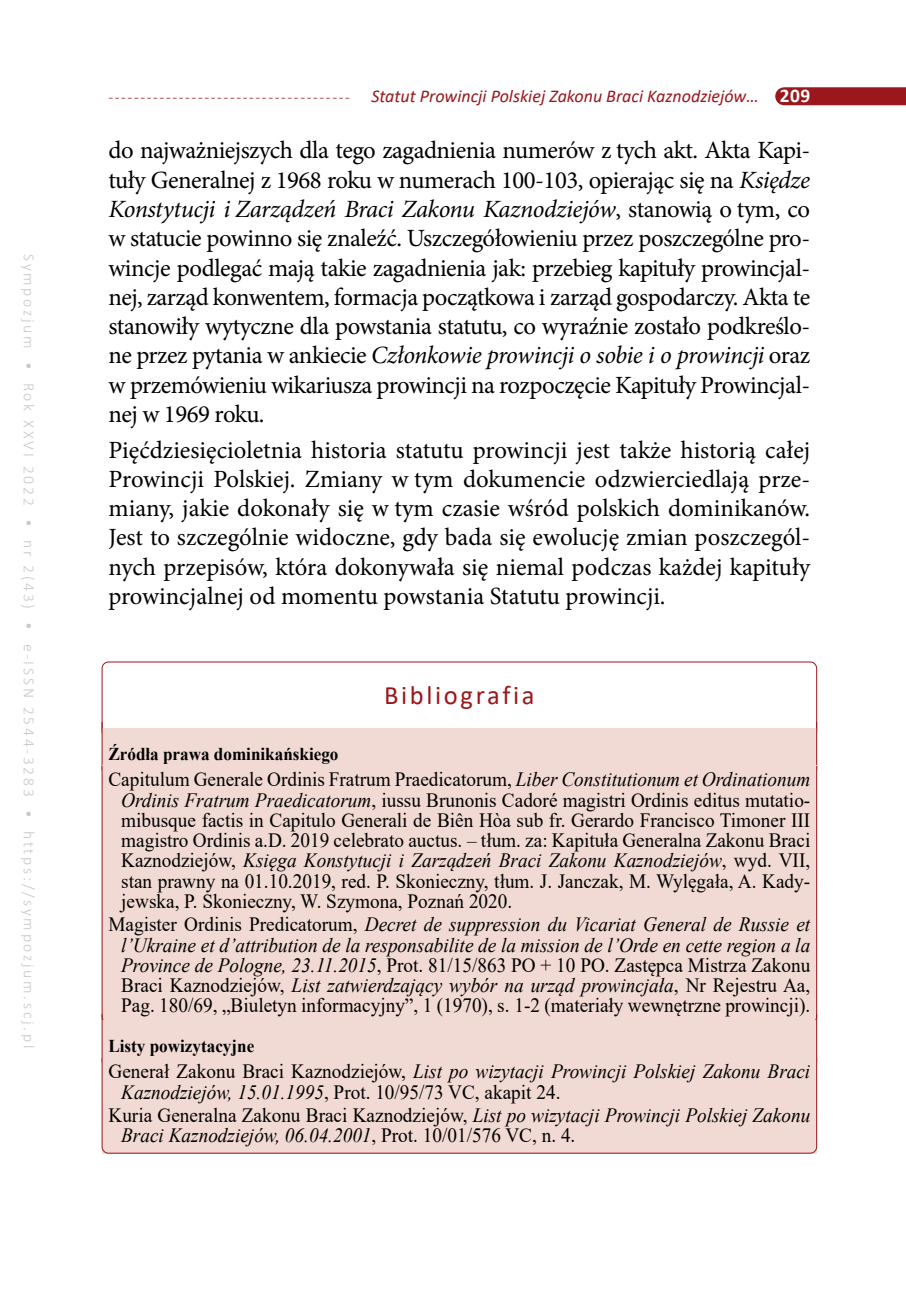
<style>
.page{position:relative;width:906px;height:1302px;background:#fff}
.page>*{position:absolute;margin:0;border:0;box-sizing:border-box;transform-origin:0 0}
.t1{font:26.55px "Calibri";letter-spacing:.1em;color:#9a171c}
.t2{font:24.75px/29.2px "Minion Pro";letter-spacing:-.02em;color:#000;text-align:justify}
.t3{font:italic 20.25px/20.2px "Times New Roman";color:#000;scale:.95 1}
.t4{font:20.25px/20.2px "Times New Roman";color:#000;text-align:justify;scale:.95 1}
.t5{font:italic 18px "Calibri";color:#9a171c}
.t6{font:700 18px "Times New Roman";color:#000;scale:.95 1}
.t7{font:300 15.75px "Calibri";letter-spacing:.17em;color:#c9c9c8}
.s1{font-weight:300;font-style:normal;font-size:15.75px}
.s2{font-weight:700;font-style:normal;font-size:19.35px;color:#fff}
.s3{font-style:italic}
.s4{font-style:normal}
</style>
<div class="page">
<div style="left:784px;top:87px;width:122px;height:18px;background:#9a171c"></div>
<svg style="left:101px;top:661px;width:716px;height:72px"></svg>
<div style="left:102px;top:728px;width:714px;height:41px;background:#f1dad3"></div>
<div style="left:101px;top:765px;width:716px;height:258px;background:#f1dad3"></div>
<div style="left:102px;top:1020px;width:714px;height:41px;background:#f1dad3"></div>
<div style="left:101px;top:1057px;width:716px;height:96px;background:#f1dad3"></div>
<p class="t7" style="left:39px;top:254px;width:795px;rotate:90deg">Sympozjum • Rok XXVI 2022 • nr 2(43) • e-ISSN 2544-3283 • https://sympozjum.scj.pl</p>
<p class="t5" style="left:108px;top:84px;width:703px"><span class="s1">--------------------------------------</span> Statut Prowincji Polskiej Zakonu Braci Kaznodziejów… <span class="s2">209</span></p>
<p class="t2" style="left:108px;top:136px;width:703px">do najważniejszych dla tego zagadnienia numerów z tych akt. Akta Kapi&shy;tuły Generalnej z 1968 roku w numerach 100-103, opierając się na <span class="s3">Księdze Konstytucji i Zarządzeń Braci Zakonu Kaznodziejów</span>, stanowią o tym, co w statucie powinno się znaleźć. Uszczegółowieniu przez poszczególne pro&shy;wincje podlegać mają takie zagadnienia jak: przebieg kapituły prowincjal&shy;nej, zarząd konwentem, formacja początkowa i zarząd gospodarczy. Akta te stanowiły wytyczne dla powstania statutu, co wyraźnie zostało podkreślo&shy;ne przez pytania w ankiecie <span class="s3">Członkowie prowincji o sobie i o prowincji</span> oraz w przemówieniu wikariusza prowincji na rozpoczęcie Kapituły Prowincjal&shy;nej w 1969 roku.</p>
<p class="t2" style="left:108px;top:435px;width:704px">Pięćdziesięcioletnia historia statutu prowincji jest także historią całej Prowincji Polskiej. Zmiany w tym dokumencie odzwierciedlają prze&shy;miany, jakie dokonały się w tym czasie wśród polskich dominikanów.<br>Jest to szczególnie widoczne, gdy bada się ewolucję zmian poszczegól&shy;nych przepisów, która dokonywała się niemal podczas każdej kapituły prowincjalnej od momentu powstania Statutu prowincji.</p>
<p class="t1" style="left:384px;top:676px;width:152px">Bibliografia</p>
<p class="t6" style="left:108px;top:740px;width:244px">Źródła prawa dominikańskiego</p>
<p class="t4" style="left:121px;top:768px;width:727px;text-indent:-13px">Capitulum Generale Ordinis Fratrum Praedicatorum, <span class="s3">Liber Constitutionum et Ordinationum Ordinis Fratrum Praedicatorum</span>, iussu Brunonis Cadoré magistri Ordinis editus mutatio&shy;mibusque factis in Capitulo Generali de Biên Hòa sub fr. Gerardo Francisco Timoner III magistro Ordinis a.D. 2019 celebrato auctus. – tłum. za: Kapituła Generalna Zakonu Braci Kaznodziejów, <span class="s3">Księga Konstytucji i Zarządzeń Braci Zakonu Kaznodziejów</span>, wyd. VII, stan prawny na 01.10.2019, red. P. Skonieczny, tłum. J. Janczak, M. Wylęgała, A. Kady&shy;jewska, P. Skonieczny, W. Szymona, Poznań 2020.</p>
<p class="t3" style="left:121px;top:913px;width:727px;text-align:justify;text-indent:-13px"><span class="s4">Magister Ordinis Predicatorum,</span> Decret de suppression du Vicariat General de Russie et l’Ukraine et d’attribution de la responsabilite de la mission de l’Orde en cette region a la Province de Pologne, 23.11.2015<span class="s4">, Prot. 81/15/863 PO + 10 PO. Zastępca Mistrza Zakonu Braci Kaznodziejów,</span> List zatwierdzający wybór na urząd prowincjała<span class="s4">, Nr Rejestru Aa, Pag. 180/69, „Biuletyn informacyjny”, 1 (1970), s. 1-2 (materiały wewnętrzne prowincji).</span></p>
<p class="t6" style="left:108px;top:1032px;width:155px">Listy powizytacyjne</p>
<p class="t3" style="left:121px;top:1060px;width:727px;text-indent:-13px"><span class="s4">Generał Zakonu Braci Kaznodziejów,</span> List po wizytacji Prowincji Polskiej Zakonu Braci<br>Kaznodziejów, 15.01.1995<span class="s4">, Prot. 10/95/73 VC, akapit 24.</span></p>
<p class="t3" style="left:121px;top:1104px;width:727px;text-indent:-13px"><span class="s4">Kuria Generalna Zakonu Braci Kaznodziejów,</span> List po wizytacji Prowincji Polskiej Zakonu<br>Braci Kaznodziejów, 06.04.2001<span class="s4">, Prot. 10/01/576 VC, n. 4.</span></p>
</div>
